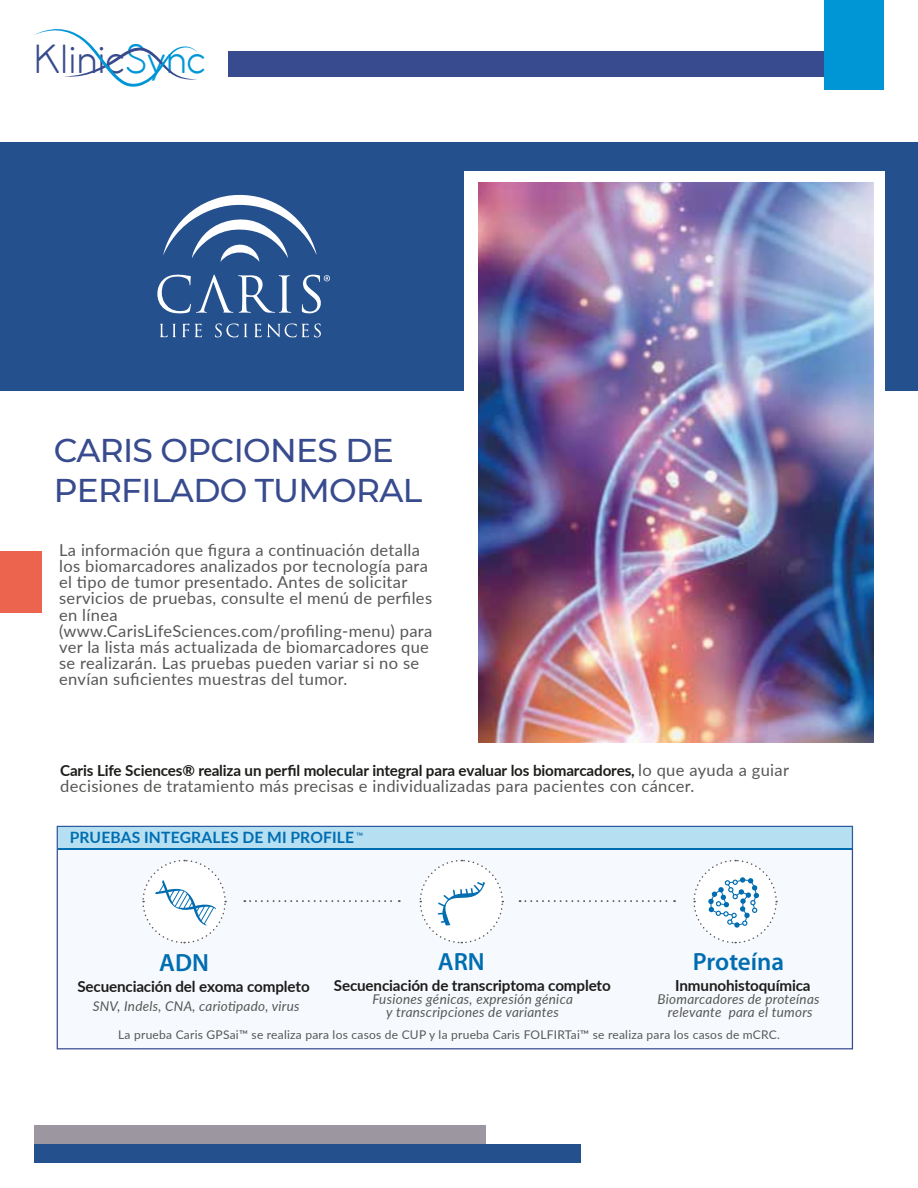
<style>
.page{position:relative;width:918px;height:1188px;background:#fff}
.page>*{position:absolute;margin:0;border:0;box-sizing:border-box;transform-origin:0 0}
.t1{font:300 37.95px "COCOMAT";color:#374b8e}
.t2{font:500 32.85px/39.5px "Montserrat";letter-spacing:-.02em;color:#374b8e}
.t3{font:600 24.9px "Myriad Pro";color:#006db1}
.t4{font:16.5px/16.2px "Lato";letter-spacing:.02em;color:#575756}
.t5{font:700 15.6px "Lato";letter-spacing:.01em;color:#006db1}
.t6{font:700 15.15px "Lato";letter-spacing:-.01em;color:#1d1d1b}
.t7{font:italic 13.5px/13.2px "Lato";letter-spacing:.02em;color:#575756;text-align:center}
.t8{font:12px "Lato";letter-spacing:.02em;color:#575756}
.s1{color:#0096d6}
.s2{font-weight:400;font-size:16.5px;color:#575756}
</style>
<div class="page">
<svg style="left:34px;top:29px;width:164px;height:58px"></svg>
<div style="left:34px;top:1125px;width:451px;height:19px;background:#9b96a0"></div>
<div style="left:34px;top:1144px;width:547px;height:19px;background:#24508d"></div>
<div style="left:228px;top:51px;width:643px;height:26px;background:#374b8e"></div>
<div style="left:824px;top:0;width:60px;height:90px;background:#0096d6"></div>
<div style="left:0;top:551px;width:42px;height:62px;background:#ec644e"></div>
<div style="left:0;top:142px;width:918px;height:248px;background:#24508d"></div>
<svg style="left:157px;top:274px;width:134px;height:40px"></svg>
<svg style="left:182px;top:324px;width:20px;height:13px"></svg>
<svg style="left:215px;top:323px;width:23px;height:15px"></svg>
<svg style="left:254px;top:323px;width:67px;height:15px"></svg>
<svg style="left:244px;top:324px;width:3px;height:13px"></svg>
<svg style="left:160px;top:324px;width:16px;height:13px"></svg>
<svg style="left:163px;top:194px;width:154px;height:68px"></svg>
<svg style="left:302px;top:274px;width:28px;height:40px"></svg>
<div style="left:464px;top:172px;width:420px;height:223px;background:#fff"></div>
<img style="left:479px;top:182px;width:394px;height:560px">
<div style="left:57px;top:826px;width:796px;height:223px;background:#f6f9fd;border:1px solid #374b8e"></div>
<div style="left:57px;top:826px;width:795px;height:23px;background:#b6dff2"></div>
<svg style="left:244px;top:900px;width:156px;height:2px"></svg>
<svg style="left:520px;top:900px;width:155px;height:2px"></svg>
<svg style="left:142px;top:859px;width:85px;height:85px"></svg>
<svg style="left:419px;top:859px;width:85px;height:85px"></svg>
<svg style="left:693px;top:859px;width:85px;height:85px"></svg>
<hr style="left:58px;top:848px;width:794px;height:2px;background:#006db1">
<h1 class="t1" style="left:34px;top:38px;width:173px">Klinic<span class="s1">Sync</span></h1>
<h2 class="t2" style="left:54px;top:430px;width:370px">CARIS OPCIONES DE<br>PERFILADO TUMORAL</h2>
<p class="t4" style="left:59px;top:541px;width:375px">La información que figura a continuación detalla los biomarcadores analizados por tecnología para el tipo de tumor presentado. Antes de solicitar servicios de pruebas, consulte el menú de perfiles en línea (www.CarisLifeSciences.com/profiling-menu) para ver la lista más actualizada de biomarcadores que se realizarán. Las pruebas pueden variar si no se envían suficientes muestras del tumor.</p>
<p class="t6" style="left:60px;top:759px;width:730px">Caris Life Sciences® realiza un perfil molecular integral para evaluar los biomarcadores, <span class="s2">lo que ayuda a guiar</span></p>
<p class="t4" style="left:60px;top:777px;width:636px">decisiones de tratamiento más precisas e individualizadas para pacientes con cáncer.</p>
<p class="t5" style="left:70px;top:826px;width:295px">PRUEBAS INTEGRALES DE MI PROFILE <sup>™</sup></p>
<h3 class="t3" style="left:159px;top:949px;width:51px">ADN</h3>
<p class="t6" style="left:77px;top:975px;width:234px">Secuenciación del exoma completo</p>
<p class="t7" style="left:93px;top:999px;width:208px">SNV, Indels, CNA, cariotipado, virus</p>
<h3 class="t3" style="left:438px;top:948px;width:48px">ARN</h3>
<p class="t6" style="left:334px;top:974px;width:278px">Secuenciación de transcriptoma completo</p>
<p class="t7" style="left:372px;top:992px;width:202px">Fusiones génicas, expresión génica y transcripciones de variantes</p>
<h3 class="t3" style="left:693px;top:948px;width:93px">Proteína</h3>
<p class="t6" style="left:675px;top:974px;width:137px">Inmunohistoquímica</p>
<p class="t7" style="left:658px;top:992px;width:164px">Biomarcadores de proteínas relevante para el tumors</p>
<p class="t8" style="left:118px;top:1026px;width:663px">La prueba Caris GPSai™ se realiza para los casos de CUP y la prueba Caris FOLFIRTai™ se realiza para los casos de mCRC.</p>
</div>
